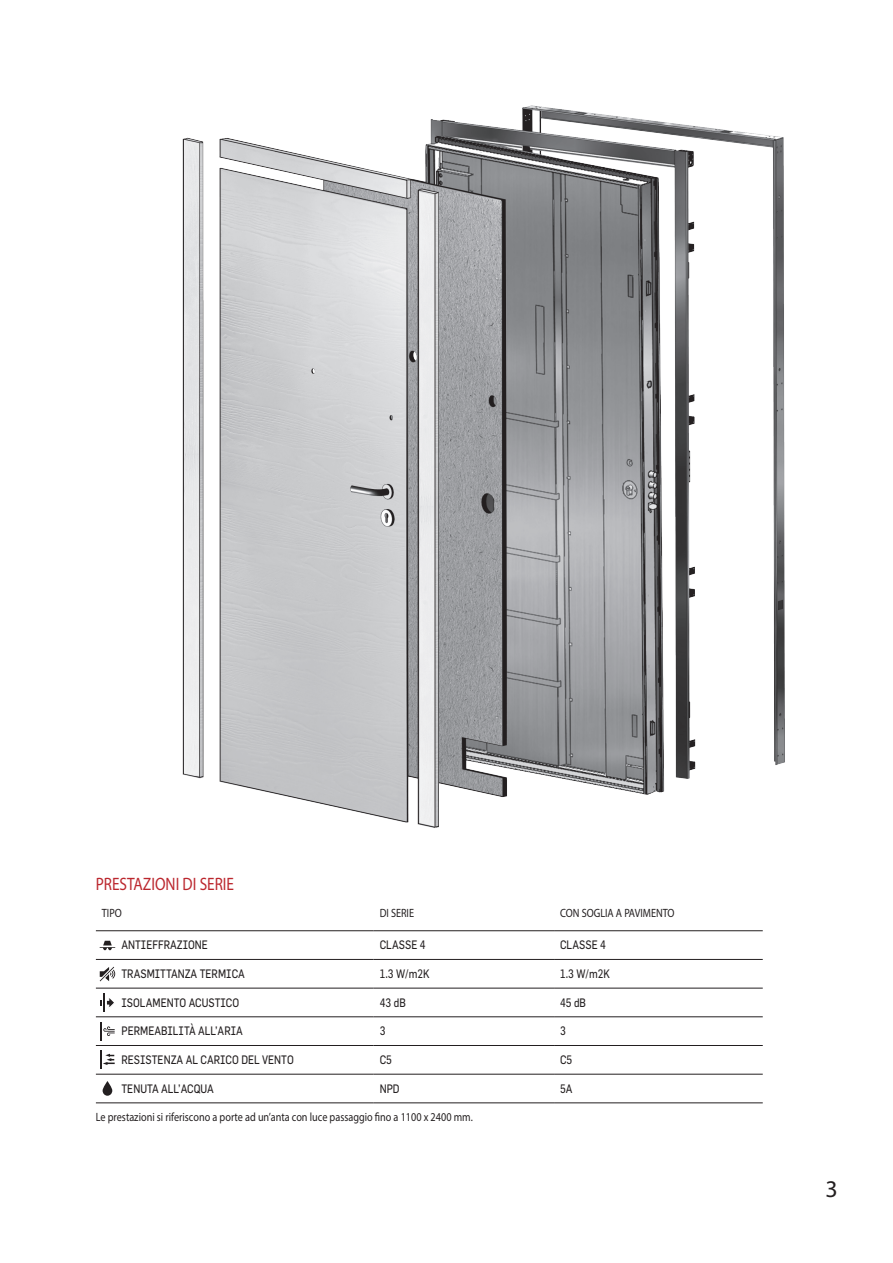
<style>
.page{position:relative;width:893px;height:1263px;background:#fff}
.page>*{position:absolute;margin:0;border:0;box-sizing:border-box;transform-origin:0 0}
.t1{font:24px "Myriad Pro";color:#231f20}
.t2{font:18px "Myriad Pro";color:#bb272e;scale:.85 1}
.t3{font:12px "Flama";color:#231f20;scale:.85 1}
.t4{font:12px "Myriad Pro";color:#231f20;scale:.85 1}
</style>
<div class="page">
<hr style="left:96px;top:930px;width:278px;height:1px;background:#231f20">
<hr style="left:374px;top:930px;width:180px;height:1px;background:#231f20">
<hr style="left:554px;top:930px;width:209px;height:1px;background:#231f20">
<hr style="left:96px;top:959px;width:278px;height:1px;background:#231f20">
<hr style="left:374px;top:959px;width:180px;height:1px;background:#231f20">
<hr style="left:554px;top:959px;width:209px;height:1px;background:#231f20">
<hr style="left:96px;top:988px;width:278px;height:1px;background:#231f20">
<hr style="left:374px;top:988px;width:180px;height:1px;background:#231f20">
<hr style="left:554px;top:988px;width:209px;height:1px;background:#231f20">
<hr style="left:96px;top:1016px;width:278px;height:1px;background:#231f20">
<hr style="left:374px;top:1016px;width:180px;height:1px;background:#231f20">
<hr style="left:554px;top:1016px;width:209px;height:1px;background:#231f20">
<hr style="left:96px;top:1045px;width:278px;height:1px;background:#231f20">
<hr style="left:374px;top:1045px;width:180px;height:1px;background:#231f20">
<hr style="left:554px;top:1045px;width:209px;height:1px;background:#231f20">
<hr style="left:96px;top:1074px;width:278px;height:1px;background:#231f20">
<hr style="left:374px;top:1074px;width:180px;height:1px;background:#231f20">
<hr style="left:554px;top:1074px;width:209px;height:1px;background:#231f20">
<hr style="left:96px;top:1102px;width:278px;height:1px;background:#231f20">
<hr style="left:374px;top:1102px;width:180px;height:1px;background:#231f20">
<hr style="left:554px;top:1102px;width:209px;height:1px;background:#231f20">
<svg style="left:100px;top:967px;width:15px;height:14px"></svg>
<svg style="left:100px;top:941px;width:15px;height:9px"></svg>
<svg style="left:100px;top:993px;width:14px;height:19px"></svg>
<svg style="left:103px;top:1081px;width:9px;height:15px"></svg>
<svg style="left:100px;top:1022px;width:15px;height:18px"></svg>
<svg style="left:100px;top:1050px;width:15px;height:19px"></svg>
<img style="left:182px;top:105px;width:603px;height:723px">
<p class="t2" style="left:96px;top:873px;width:164px">PRESTAZIONI DI SERIE</p>
<p class="t4" style="left:102px;top:906px;width:25px">TIPO</p>
<p class="t4" style="left:380px;top:906px;width:42px">DI SERIE</p>
<p class="t4" style="left:560px;top:906px;width:136px">CON SOGLIA A PAVIMENTO</p>
<p class="t3" style="left:121px;top:938px;width:103px">ANTIEFFRAZIONE</p>
<p class="t3" style="left:380px;top:938px;width:56px">CLASSE 4</p>
<p class="t3" style="left:560px;top:938px;width:56px">CLASSE 4</p>
<p class="t3" style="left:121px;top:966px;width:147px">TRASMITTANZA TERMICA</p>
<p class="t3" style="left:380px;top:966px;width:60px">1.3 W/m2K</p>
<p class="t3" style="left:560px;top:966px;width:60px">1.3 W/m2K</p>
<p class="t3" style="left:121px;top:995px;width:140px">ISOLAMENTO ACUSTICO</p>
<p class="t3" style="left:380px;top:995px;width:32px">43 dB</p>
<p class="t3" style="left:560px;top:995px;width:32px">45 dB</p>
<p class="t3" style="left:121px;top:1024px;width:144px">PERMEABILITÀ ALL’ARIA</p>
<p class="t3" style="left:380px;top:1024px;width:8px">3</p>
<p class="t3" style="left:560px;top:1024px;width:8px">3</p>
<p class="t3" style="left:121px;top:1052px;width:204px">RESISTENZA AL CARICO DEL VENTO</p>
<p class="t3" style="left:380px;top:1052px;width:16px">C5</p>
<p class="t3" style="left:560px;top:1052px;width:16px">C5</p>
<p class="t3" style="left:121px;top:1081px;width:110px">TENUTA ALL’ACQUA</p>
<p class="t3" style="left:380px;top:1081px;width:25px">NPD</p>
<p class="t3" style="left:560px;top:1081px;width:16px">5A</p>
<p class="t4" style="left:96px;top:1109px;width:445px">Le prestazioni si riferiscono a porte ad un’anta con luce passaggio fino a 1100 x 2400 mm.</p>
<h1 class="t1" style="left:825px;top:1174px;width:14px">3</h1>
</div>
